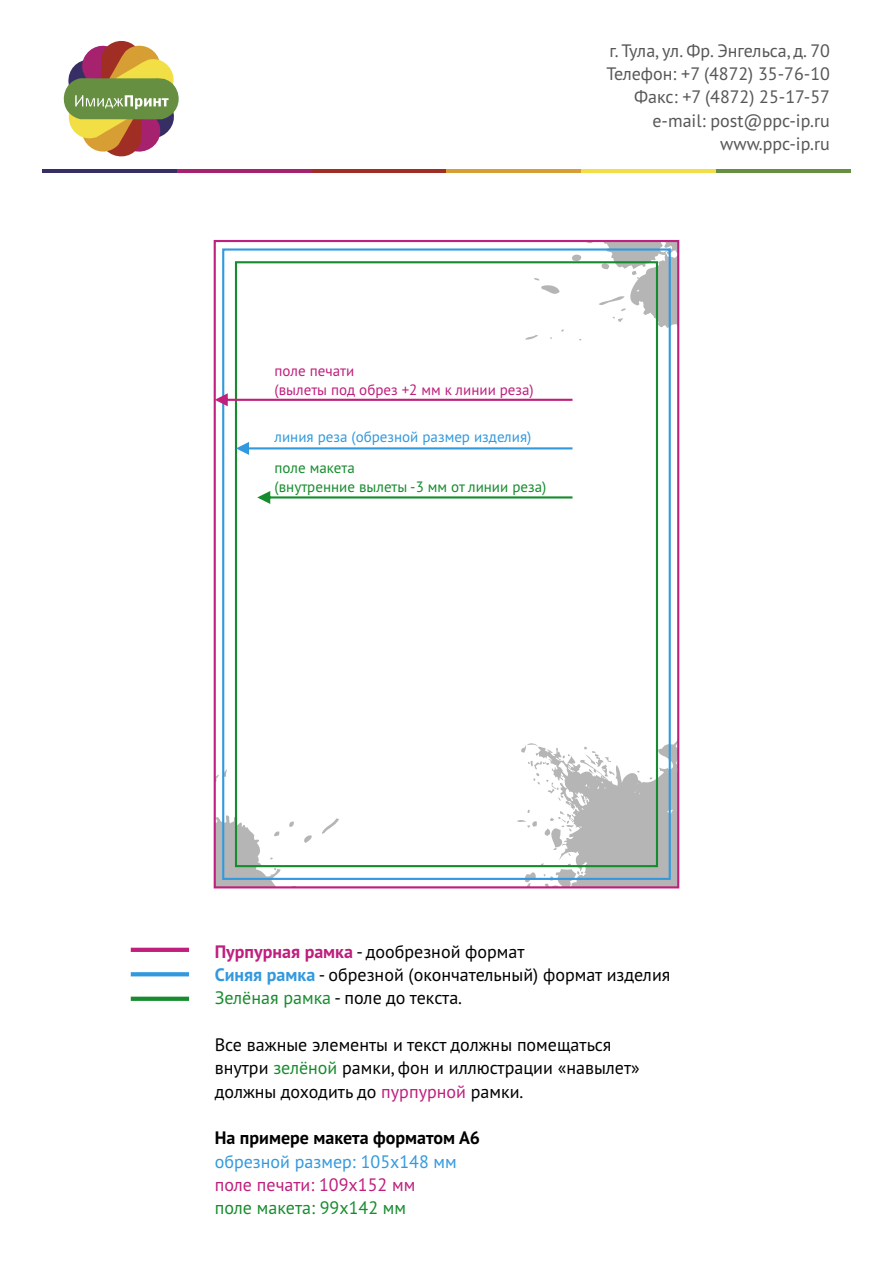
<style>
.page{position:relative;width:893px;height:1263px;background:#fff}
.page>*{position:absolute;margin:0;border:0;box-sizing:border-box;transform-origin:0 0}
.t1{font:18px/23.2px "PT Sans";color:#000}
.t2{font:18px/23.2px "PT Sans";color:#575757;text-align:right}
.t3{font:700 18px "PT Sans";color:#000}
.t4{font:18px "PT Sans";color:#3399de}
.t5{font:18px "PT Sans";color:#bf1f7d}
.t6{font:18px "PT Sans";color:#178c2e}
.t7{font:15px/19.5px "PT Sans";color:#178c2e}
.t8{font:15px/19.5px "PT Sans";color:#bf1f7d}
.t9{font:15px "PT Sans";color:#3399de}
.s1{font-weight:700;color:#bf1f7d}
.s2{font-weight:700;color:#3399de}
.s3{color:#178c2e}
.s4{color:#bf1f7d}
</style>
<div class="page">
<svg style="left:217px;top:769px;width:122px;height:116px"></svg>
<svg style="left:525px;top:243px;width:151px;height:98px"></svg>
<svg style="left:510px;top:725px;width:166px;height:160px"></svg>
<div style="left:214px;top:240px;width:465px;height:648px;border:2px solid #bf1f7d"></div>
<div style="left:222px;top:248px;width:449px;height:632px;border:2px solid #3399de"></div>
<div style="left:235px;top:261px;width:423px;height:606px;border:2px solid #178c2e"></div>
<hr style="left:131px;top:948px;width:58px;height:4px;background:#bf1f7d">
<svg style="left:131px;top:972px;width:58px;height:4px"></svg>
<svg style="left:131px;top:997px;width:58px;height:4px"></svg>
<svg style="left:215px;top:393px;width:357px;height:13px"></svg>
<svg style="left:257px;top:491px;width:315px;height:13px"></svg>
<svg style="left:236px;top:442px;width:336px;height:13px"></svg>
<svg style="left:63px;top:40px;width:116px;height:117px"></svg>
<hr style="left:43px;top:169px;width:134px;height:4px;background:#382e66">
<hr style="left:177px;top:169px;width:135px;height:4px;background:#a6216e">
<hr style="left:312px;top:169px;width:134px;height:4px;background:#a12e24">
<hr style="left:446px;top:169px;width:135px;height:4px;background:#d69e33">
<hr style="left:716px;top:169px;width:134px;height:4px;background:#668f42">
<hr style="left:581px;top:169px;width:135px;height:4px;background:#f2de45">
<p class="t2" style="left:606px;top:41px;width:225px">г. Тула, ул. Фр. Энгельса, д. 70<br>Телефон: +7 (4872) 35-76-10<br>Факс: +7 (4872) 25-17-57 e-mail: post@ppc-ip.ru www.ppc-ip.ru</p>
<p class="t8" style="left:275px;top:362px;width:261px">поле печати<br>(вылеты под обрез +2 мм к линии реза)</p>
<p class="t9" style="left:275px;top:431px;width:258px">линия реза (обрезной размер изделия)</p>
<p class="t7" style="left:275px;top:459px;width:273px">поле макета<br>(внутренние вылеты -3 мм от линии реза)</p>
<p class="t1" style="left:215px;top:942px;width:311px"><span class="s1">Пурпурная рамка</span> - дообрезной формат</p>
<p class="t1" style="left:215px;top:965px;width:457px"><span class="s2">Синяя рамка</span> - обрезной (окончательный) формат изделия<br><span class="s3">Зелёная рамка</span> - поле до текста.</p>
<p class="t1" style="left:215px;top:1035px;width:427px">Все важные элементы и текст должны помещаться внутри <span class="s3">зелёной</span> рамки, фон и иллюстрации «навылет»</p>
<p class="t1" style="left:215px;top:1081px;width:310px">должны доходить до <span class="s4">пурпурной</span> рамки.</p>
<p class="t3" style="left:215px;top:1131px;width:267px">На примере макета форматом А6</p>
<p class="t4" style="left:215px;top:1154px;width:244px">обрезной размер: 105x148 мм</p>
<p class="t6" style="left:215px;top:1201px;width:193px">поле макета: 99x142 мм</p>
<p class="t5" style="left:215px;top:1177px;width:202px">поле печати: 109x152 мм</p>
</div>
